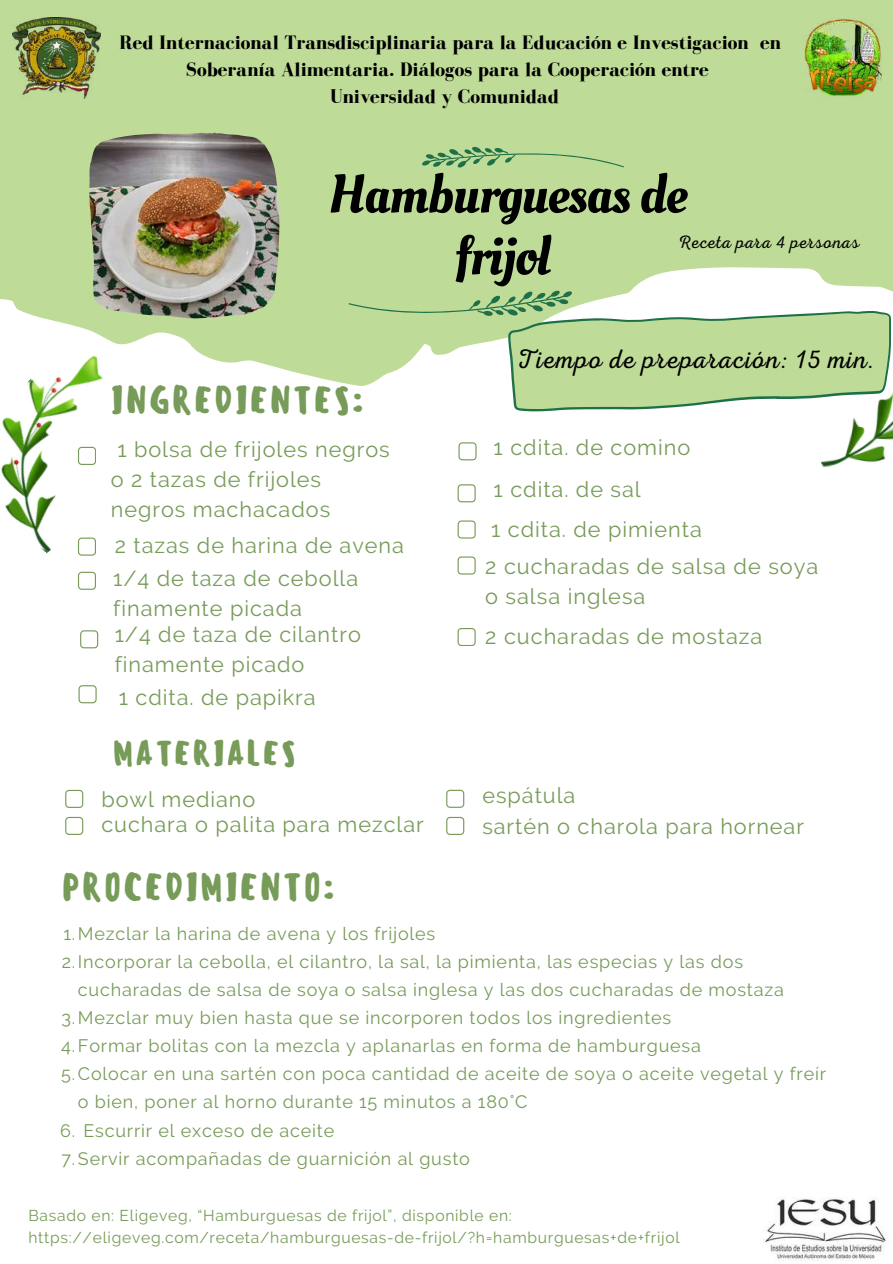
<style>
.page{position:relative;width:893px;height:1264px;background:#fff}
.page>*{position:absolute;margin:0;border:0;box-sizing:border-box;transform-origin:0 0}
.t1{font:54px/61.8px "Oleo Script";letter-spacing:-.015em;color:#000;text-align:center}
.t2{font:500 36.6px "Sensei";letter-spacing:.045em;color:#779b58}
.t3{font:500 33.3px "Sensei";letter-spacing:.045em;color:#779b58}
.t4{font:27px "RTL Adam Script Light";letter-spacing:.045em;color:#000}
.t5{font:21.75px/30.2px "Raleway";letter-spacing:.045em;color:#779b58}
.t6{font:21.6px/30px "Raleway";letter-spacing:.045em;color:#779b58}
.t7{font:700 19.95px/27px "Bodoni FLF";color:#000;text-align:center}
.t8{font:18px/28px "Raleway";letter-spacing:.045em;color:#779b58}
.t9{font:18px "RTL Adam Script Light";letter-spacing:.045em;color:#000}
.t10{font:15.6px/21.3px "Raleway";letter-spacing:.045em;color:#779b58}
</style>
<div class="page">
<div style="left:0;top:0;width:892px;height:384px;background:#bfdb98"></div>
<svg style="left:348px;top:75px;width:542px;height:336px;background:#c3dda2"></svg>
<svg style="left:457px;top:520px;width:18px;height:18px"></svg>
<svg style="left:457px;top:556px;width:18px;height:18px"></svg>
<img style="left:0;top:333px;width:161px;height:220px">
<img style="left:820px;top:281px;width:72px;height:186px">
<svg style="left:458px;top:442px;width:18px;height:18px"></svg>
<svg style="left:457px;top:484px;width:18px;height:18px"></svg>
<svg style="left:457px;top:628px;width:18px;height:18px"></svg>
<img style="left:13px;top:18px;width:87px;height:80px">
<img style="left:763px;top:1198px;width:123px;height:64px">
<img style="left:803px;top:18px;width:77px;height:80px">
<img style="left:89px;top:133px;width:190px;height:185px">
<svg style="left:78px;top:447px;width:18px;height:18px"></svg>
<svg style="left:78px;top:537px;width:18px;height:18px"></svg>
<svg style="left:78px;top:571px;width:18px;height:18px"></svg>
<svg style="left:80px;top:630px;width:18px;height:18px"></svg>
<svg style="left:78px;top:685px;width:18px;height:18px"></svg>
<svg style="left:65px;top:789px;width:18px;height:18px"></svg>
<svg style="left:65px;top:816px;width:18px;height:18px"></svg>
<svg style="left:446px;top:789px;width:18px;height:18px"></svg>
<svg style="left:446px;top:816px;width:18px;height:18px"></svg>
<p class="t7" style="left:119px;top:29px;width:663px">Red Internacional Transdisciplinaria para la Educación e Investigacion en<br>Soberanía Alimentaria. Diálogos para la Cooperación entre<br>Universidad y Comunidad</p>
<h1 class="t1" style="left:328px;top:165px;width:360px">Hamburguesas de frijol</h1>
<p class="t9" style="left:677px;top:232px;width:183px">Receta para 4 personas</p>
<h2 class="t2" style="left:111px;top:378px;width:255px">INGREDIENTES:</h2>
<p class="t6" style="left:111px;top:435px;width:280px;text-indent:7px">1 bolsa de frijoles negros o 2 tazas de frijoles negros machacados</p>
<p class="t6" style="left:113px;top:529px;width:292px;line-height:32.7px">2 tazas de harina de avena<br>1/4 de taza de cebolla</p>
<p class="t6" style="left:113px;top:593px;width:190px">finamente picada</p>
<p class="t6" style="left:115px;top:619px;width:248px">1/4 de taza de cilantro finamente picado</p>
<p class="t6" style="left:119px;top:682px;width:198px">1 cdita. de papikra</p>
<h3 class="t4" style="left:517px;top:344px;width:358px">Tiempo de preparación: 15 min.</h3>
<p class="t6" style="left:493px;top:426px;width:198px;line-height:42px">1 cdita. de comino<br>1 cdita. de sal</p>
<p class="t6" style="left:491px;top:514px;width:212px">1 cdita. de pimienta</p>
<p class="t5" style="left:485px;top:551px;width:334px">2 cucharadas de salsa de soya o salsa inglesa</p>
<p class="t5" style="left:485px;top:621px;width:279px">2 cucharadas de mostaza</p>
<h3 class="t3" style="left:113px;top:733px;width:184px">MATERIALES</h3>
<p class="t6" style="left:101px;top:786px;width:324px;line-height:25.2px">bowl mediano<br>cuchara o palita para mezclar</p>
<p class="t6" style="left:482px;top:780px;width:323px">espátula<br>sartén o charola para hornear</p>
<h2 class="t2" style="left:62px;top:864px;width:274px">PROCEDIMIENTO:</h2>
<p class="t8" style="left:63px;top:919px;width:373px">1.Mezclar la harina de avena y los frijoles</p>
<p class="t8" style="left:62px;top:947px;width:682px">2.Incorporar la cebolla, el cilantro, la sal, la pimienta, las especias y las dos</p>
<p class="t8" style="left:78px;top:975px;width:707px">cucharadas de salsa de soya o salsa inglesa y las dos cucharadas de mostaza</p>
<p class="t8" style="left:61px;top:1003px;width:611px">3.Mezclar muy bien hasta que se incorporen todos los ingredientes</p>
<p class="t8" style="left:61px;top:1031px;width:641px">4.Formar bolitas con la mezcla y aplanarlas en forma de hamburguesa</p>
<p class="t8" style="left:61px;top:1059px;width:766px">5.Colocar en una sartén con poca cantidad de aceite de soya o aceite vegetal y freír</p>
<p class="t8" style="left:78px;top:1088px;width:451px">o bien, poner al horno durante 15 minutos a 180°C</p>
<p class="t8" style="left:60px;top:1116px;width:411px">6. Escurrir el exceso de aceite<br>7.Servir acompañadas de guarnición al gusto</p>
<p class="t10" style="left:28px;top:1205px;width:652px">Basado en: Eligeveg, “Hamburguesas de frijol”, disponible en: https://eligeveg.com/receta/hamburguesas-de-frijol/?h=hamburguesas+de+frijol</p>
</div>
